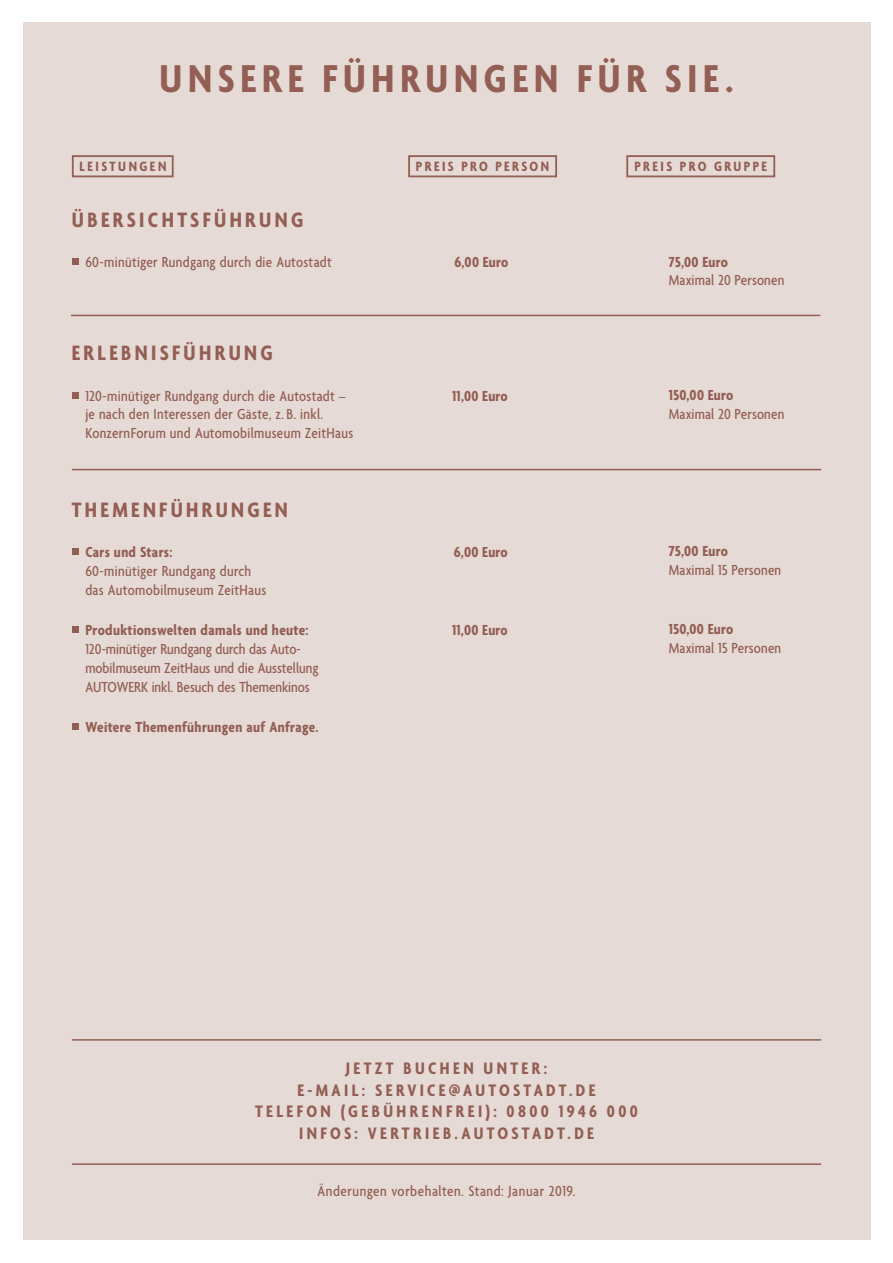
<style>
.page{position:relative;width:893px;height:1263px;background:#fff}
.page>*{position:absolute;margin:0;border:0;box-sizing:border-box;transform-origin:0 0}
.t1{font:700 condensed 42px "Agenda";letter-spacing:.14em;color:#935e53}
.t2{font:700 condensed 22.5px "Agenda";letter-spacing:.15em;color:#935e53}
.t3{font:700 condensed 18px/21.6px "Agenda";letter-spacing:.185em;color:#935e53;text-align:center}
.t4{font:500 condensed 15.75px/18.9px "Agenda";letter-spacing:.015em;color:#935e53}
.t5{font:700 condensed 15.75px "Agenda";letter-spacing:.02em;color:#935e53}
.t6{font:500 condensed 15.75px "Agenda";letter-spacing:.035em;color:#935e53}
.t7{font:700 condensed 14.55px "Agenda";letter-spacing:.165em;color:#935e53}
</style>
<div class="page">
<div style="left:23px;top:23px;width:847px;height:1217px;background:#e6dad6"></div>
<hr style="left:72px;top:1039px;width:749px;height:2px;background:#935e53">
<hr style="left:72px;top:1163px;width:749px;height:2px;background:#935e53">
<svg style="left:72px;top:259px;width:6px;height:6px"></svg>
<hr style="left:72px;top:469px;width:749px;height:1px;background:#935e53">
<div style="left:72px;top:155px;width:102px;height:22px;border:2px solid #935e53"></div>
<div style="left:408px;top:155px;width:149px;height:22px;border:2px solid #935e53"></div>
<div style="left:626px;top:155px;width:149px;height:22px;border:2px solid #935e53"></div>
<hr style="left:71px;top:315px;width:749px;height:1px;background:#935e53">
<svg style="left:72px;top:392px;width:6px;height:6px"></svg>
<svg style="left:72px;top:548px;width:6px;height:6px"></svg>
<div style="left:72px;top:626px;width:6px;height:7px;background:#935e53"></div>
<svg style="left:72px;top:723px;width:6px;height:6px"></svg>
<h1 class="t1" style="left:159px;top:56px;width:575px">UNSERE FÜHRUNGEN FÜR SIE.</h1>
<p class="t7" style="left:80px;top:158px;width:88px">LEISTUNGEN</p>
<p class="t7" style="left:416px;top:158px;width:135px">PREIS PRO PERSON</p>
<h2 class="t2" style="left:72px;top:208px;width:233px">ÜBERSICHTSFÜHRUNG</h2>
<p class="t4" style="left:85px;top:254px;width:248px">60-minütiger Rundgang durch die Autostadt</p>
<h2 class="t2" style="left:72px;top:341px;width:202px">ERLEBNISFÜHRUNG</h2>
<p class="t5" style="left:454px;top:253px;width:55px">6,00 Euro</p>
<p class="t7" style="left:634px;top:158px;width:134px">PREIS PRO GRUPPE</p>
<p class="t5" style="left:669px;top:253px;width:61px">75,00 Euro</p>
<p class="t4" style="left:669px;top:272px;width:117px">Maximal 20 Personen</p>
<p class="t4" style="left:85px;top:387px;width:269px">120-minütiger Rundgang durch die Autostadt – je nach den Interessen der Gäste, z. B. inkl.<br>KonzernForum und Automobilmuseum ZeitHaus</p>
<p class="t5" style="left:669px;top:386px;width:66px">150,00 Euro</p>
<p class="t5" style="left:452px;top:387px;width:57px">11,00 Euro</p>
<p class="t4" style="left:669px;top:405px;width:117px">Maximal 20 Personen</p>
<h2 class="t2" style="left:72px;top:497px;width:217px">THEMENFÜHRUNGEN</h2>
<p class="t5" style="left:85px;top:543px;width:88px">Cars und Stars:</p>
<p class="t4" style="left:85px;top:562px;width:182px">60-minütiger Rundgang durch das Automobilmuseum ZeitHaus</p>
<p class="t5" style="left:85px;top:621px;width:225px">Produktionswelten damals und heute:</p>
<p class="t4" style="left:85px;top:640px;width:235px">120-minütiger Rundgang durch das Auto&shy;mobilmuseum ZeitHaus und die Ausstellung<br>AUTOWERK inkl. Besuch des Themenkinos</p>
<p class="t5" style="left:85px;top:718px;width:235px">Weitere Themenführungen auf Anfrage.</p>
<p class="t5" style="left:454px;top:544px;width:55px">6,00 Euro</p>
<p class="t5" style="left:452px;top:622px;width:57px">11,00 Euro</p>
<p class="t5" style="left:669px;top:542px;width:61px">75,00 Euro</p>
<p class="t4" style="left:669px;top:561px;width:114px">Maximal 15 Personen</p>
<p class="t5" style="left:669px;top:621px;width:66px">150,00 Euro</p>
<p class="t4" style="left:669px;top:640px;width:114px">Maximal 15 Personen</p>
<p class="t3" style="left:255px;top:1058px;width:384px">JETZT BUCHEN UNTER:<br>E-MAIL: SERVICE@AUTOSTADT.DE<br>TELEFON (GEBÜHRENFREI): 0800 1946 000<br>INFOS: VERTRIEB.AUTOSTADT.DE</p>
<p class="t6" style="left:317px;top:1183px;width:260px">Änderungen vorbehalten. Stand: Januar 2019.</p>
</div>
